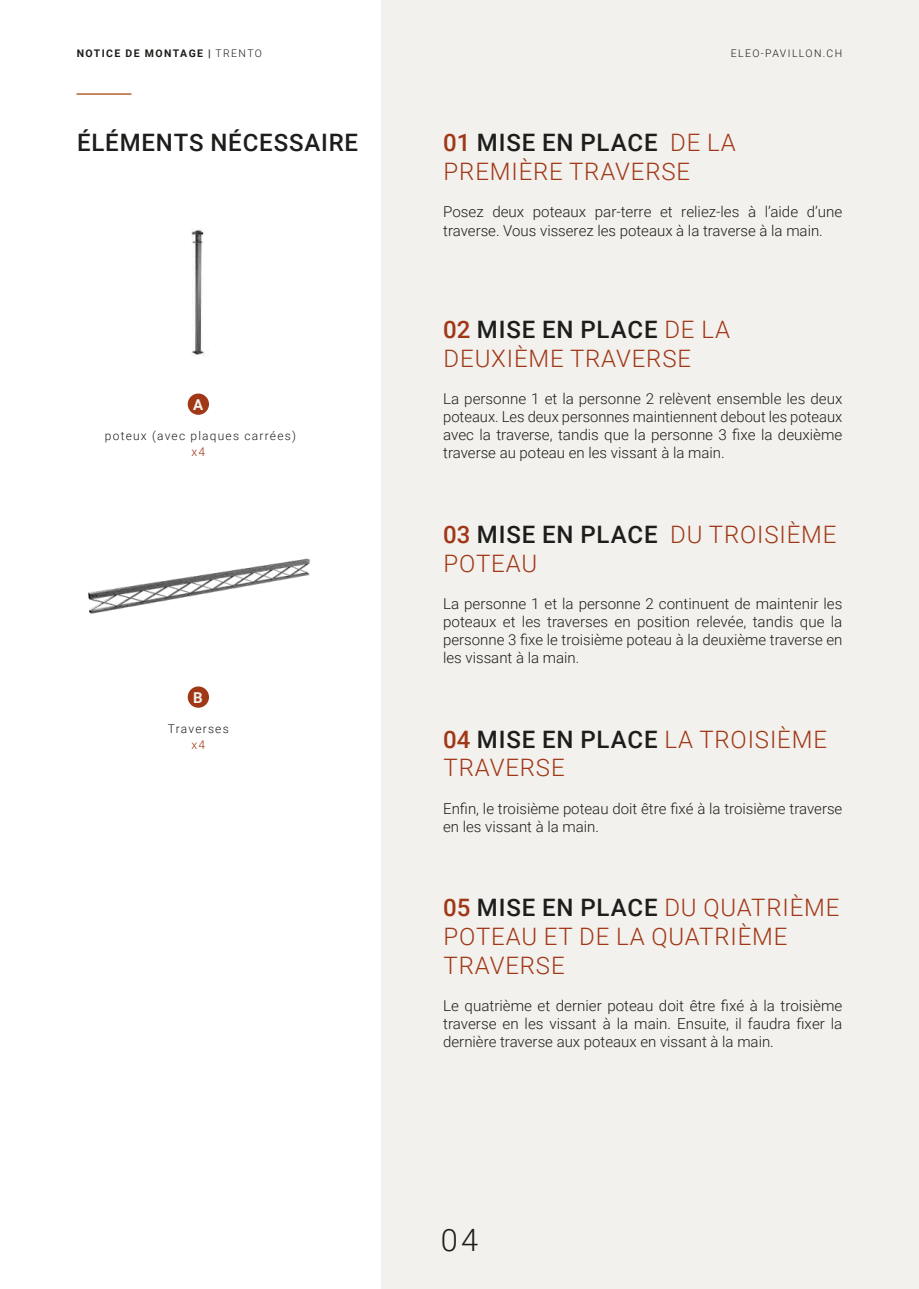
<style>
.page{position:relative;width:919px;height:1289px;background:#fff}
.page>*{position:absolute;margin:0;border:0;box-sizing:border-box;transform-origin:0 0}
.t1{font:300 30.75px "Roboto";color:#1d1d1b}
.t2{font:300 24px/28.8px "Roboto";letter-spacing:.035em;color:#a03717}
.t3{font:500 24px "Roboto";letter-spacing:.035em;color:#1d1d1b}
.Body_Text___V2{font:300 15px/18px "Roboto";color:#1d1d1b;text-align:justify}
.Body_Text___V2_With{font:700 15px "Roboto";color:#f3f1ed}
.t4{font:300 12px "Roboto";letter-spacing:.1em;color:#1d1d1b}
.t5{font:300 12px "Roboto";color:#a03717}
.t6{font:700 10.5px "Roboto";letter-spacing:.135em;color:#1d1d1b}
.t7{font:300 10.5px "Roboto";letter-spacing:.135em;color:#1d1d1b}
.s1{font-weight:300}
.s2{font-weight:500}
.s3{font-weight:500;color:#1d1d1b}
</style>
<div class="page">
<div style="left:381px;top:0;width:537px;height:1288px;background:#f3f1ed"></div>
<img style="left:88px;top:558px;width:223px;height:56px">
<img style="left:191px;top:229px;width:18px;height:127px">
<div style="left:188px;top:393px;width:21px;height:22px;background:#a03717;border-radius:50%"></div>
<div style="left:188px;top:686px;width:21px;height:21px;background:#a03717;border-radius:50%"></div>
<hr style="left:77px;top:93px;width:54px;height:2px;background:#b6602f">
<p class="t6" style="left:77px;top:46px;width:187px">NOTICE DE MONTAGE | <span class="s1">TRENTO</span></p>
<p class="t7" style="left:730px;top:46px;width:113px">ELEO-PAVILLON.CH</p>
<p class="t3" style="left:77px;top:126px;width:283px">ÉLÉMENTS NÉCESSAIRE</p>
<p class="Body_Text___V2_With" style="left:193px;top:394px;width:12px">A</p>
<p class="t4" style="left:105px;top:427px;width:192px">poteux (avec plaques carrées)</p>
<p class="t5" style="left:191px;top:443px;width:15px">x4</p>
<p class="Body_Text___V2_With" style="left:193px;top:687px;width:11px">B</p>
<p class="t4" style="left:168px;top:720px;width:62px">Traverses</p>
<p class="t5" style="left:191px;top:736px;width:15px">x4</p>
<p class="t2" style="left:443px;top:127px;width:294px"><span class="s2">01</span> <span class="s3">MISE EN PLACE</span> DE LA<br>PREMIÈRE TRAVERSE</p>
<p class="Body_Text___V2" style="left:443px;top:203px;width:400px">Posez deux poteaux par-terre et reliez-les à l’aide d’une traverse. Vous visserez les poteaux à la traverse à la main.</p>
<p class="t2" style="left:443px;top:314px;width:288px"><span class="s2">02</span> <span class="s3">MISE EN PLACE</span> DE LA<br>DEUXIÈME TRAVERSE</p>
<p class="Body_Text___V2" style="left:443px;top:389px;width:400px">La personne 1 et la personne 2 relèvent ensemble les deux poteaux. Les deux personnes maintiennent debout les poteaux avec la traverse, tandis que la personne 3 fixe la deuxième traverse au poteau en les vissant à la main.</p>
<p class="t2" style="left:443px;top:519px;width:395px"><span class="s2">03</span> <span class="s3">MISE EN PLACE</span> DU TROISIÈME<br>POTEAU</p>
<p class="Body_Text___V2" style="left:443px;top:594px;width:400px">La personne 1 et la personne 2 continuent de maintenir les poteaux et les traverses en position relevée, tandis que la personne 3 fixe le troisième poteau à la deuxième traverse en les vissant à la main.</p>
<p class="t2" style="left:443px;top:723px;width:385px"><span class="s2">04</span> <span class="s3">MISE EN PLACE</span> LA TROISIÈME<br>TRAVERSE</p>
<p class="Body_Text___V2" style="left:443px;top:799px;width:400px">Enfin, le troisième poteau doit être fixé à la troisième traverse en les vissant à la main.</p>
<p class="t2" style="left:443px;top:892px;width:398px"><span class="s2">05</span> <span class="s3">MISE EN PLACE</span> DU QUATRIÈME<br>POTEAU ET DE LA QUATRIÈME<br>TRAVERSE</p>
<p class="Body_Text___V2" style="left:443px;top:995px;width:400px">Le quatrième et dernier poteau doit être fixé à la troisième traverse en les vissant à la main. Ensuite, il faudra fixer la dernière traverse aux poteaux en vissant à la main.</p>
<p class="t1" style="left:441px;top:1217px;width:39px">04</p>
</div>
